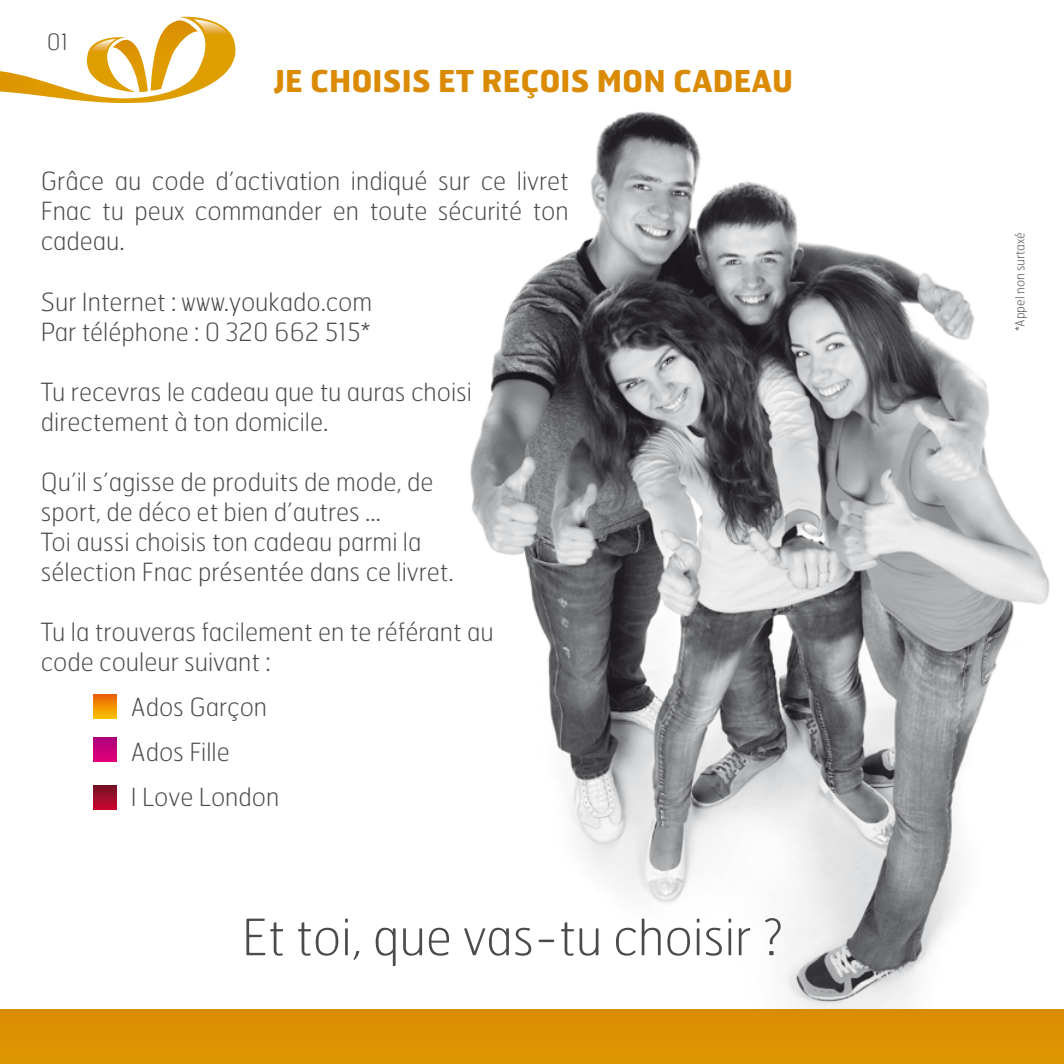
<style>
.page{position:relative;width:1064px;height:1064px;background:#fff}
.page>*{position:absolute;margin:0;border:0;box-sizing:border-box;transform-origin:0 0}
.t1{font:100 50px "Hermes";color:#4b4b4d}
.t2{font:700 30px "Hermes";color:#da8b03}
.t3{font:100 25px/30px "Hermes";color:#4b4b4d}
.t4{font:100 22.5px "Hermes";color:#4b4b4d}
.t5{font:100 12.5px "Hermes";color:#4b4b4d}
</style>
<div class="page">
<img style="left:470px;top:111px;width:580px;height:898px">
<div style="left:93px;top:694px;width:24px;height:24px;background:linear-gradient(to bottom,#e85f07,#fbbd00)"></div>
<div style="left:93px;top:737px;width:24px;height:24px;background:linear-gradient(to bottom,#ad007c,#de007a)"></div>
<svg style="left:93px;top:785px;width:24px;height:23px"></svg>
<div style="left:0;top:1009px;width:1063px;height:54px;background:#db9102"></div>
<svg style="left:0;top:17px;width:236px;height:86px"></svg>
<p class="t4" style="left:47px;top:28px;width:23px">01</p>
<p class="t2" style="left:273px;top:61px;width:521px">JE CHOISIS ET REÇOIS MON CADEAU</p>
<p class="t3" style="left:41px;top:166px;width:529px;text-align:justify">Grâce au code d’activation indiqué sur ce livret Fnac tu peux commander en toute sécurité ton cadeau.</p>
<p class="t3" style="left:41px;top:286px;width:333px">Sur Internet : www.youkado.com<br>Par téléphone : 0 320 662 515*</p>
<p class="t3" style="left:41px;top:376px;width:432px">Tu recevras le cadeau que tu auras choisi directement à ton domicile.</p>
<p class="t3" style="left:41px;top:466px;width:414px">Qu’il s’agisse de produits de mode, de sport, de déco et bien d’autres …<br>Toi aussi choisis ton cadeau parmi la sélection Fnac présentée dans ce livret.</p>
<p class="t3" style="left:41px;top:616px;width:454px">Tu la trouveras facilement en te référant au code couleur suivant :</p>
<p class="t3" style="left:131px;top:683px;width:150px;line-height:45px">Ados Garçon<br>Ados Fille<br>I Love London</p>
<h1 class="t1" style="left:242px;top:905px;width:542px">Et toi, que vas-tu choisir ?</h1>
<p class="t5" style="left:1011px;top:331px;width:100px;rotate:-90deg">*Appel non surtaxé</p>
</div>
